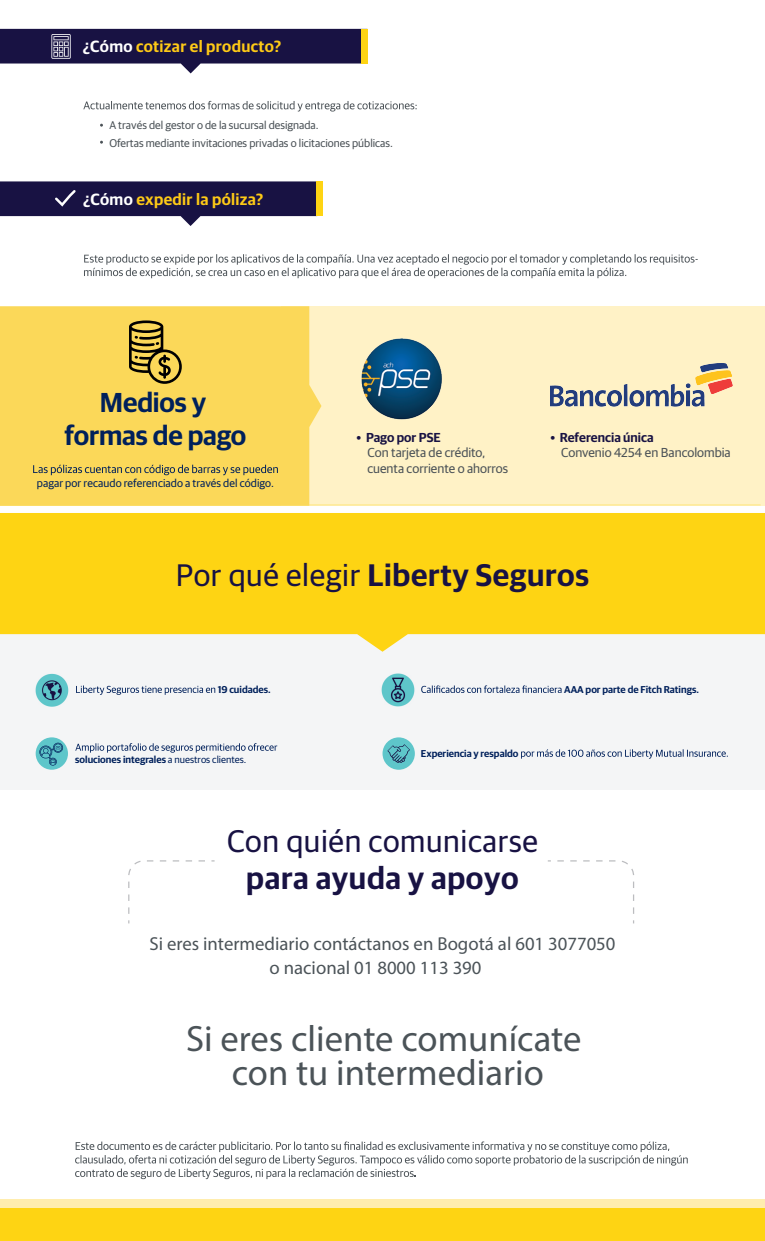
<style>
.page{position:relative;width:765px;height:1241px;background:#fff}
.page>*{position:absolute;margin:0;border:0;box-sizing:border-box;transform-origin:0 0}
.t1{font:36.62px/33.9px "Myriad Pro";color:#4b5358;text-align:center}
.t2{font:600 31.25px "Guardian Sans";letter-spacing:.02em;color:#181243}
.t3{font:31.25px "Guardian Sans";letter-spacing:.02em;color:#181243}
.t4{font:600 27.5px/33px "Guardian Sans";letter-spacing:-.005em;color:#00205b;text-align:center}
.t5{font:18.75px/24px "Myriad Pro";color:#4b5358}
.t6{font:600 16.25px "Guardian Sans";letter-spacing:.02em;color:#feca16}
.t7{font:13px/15.5px "Guardian Sans";color:#4b5257}
.t8{font:600 13px "Guardian Sans";color:#181243}
.t9{font:11.25px/17.5px "Guardian Sans";color:#4b5257}
.t10{font:11.25px "Guardian Sans";letter-spacing:.005em;color:#00205b}
.t11{font:600 10px "Guardian Sans";color:#00205b}
.s1{color:#fff}
.s2{font-weight:400}
</style>
<div class="page">
<div style="left:0;top:562px;width:765px;height:228px;background:#f4f5f6"></div>
<img style="left:35px;top:673px;width:34px;height:34px">
<img style="left:381px;top:673px;width:34px;height:34px">
<svg style="left:75px;top:743px;width:202px;height:9px"></svg>
<svg style="left:521px;top:749px;width:207px;height:9px"></svg>
<svg style="left:76px;top:685px;width:139px;height:9px"></svg>
<svg style="left:421px;top:685px;width:141px;height:8px"></svg>
<div style="left:36px;top:737px;width:32px;height:32px;background:#5ec6ca;border-radius:50%"></div>
<svg style="left:39px;top:742px;width:24px;height:23px"></svg>
<div style="left:383px;top:737px;width:32px;height:32px;background:#5ec6ca;border-radius:50%"></div>
<svg style="left:387px;top:744px;width:23px;height:19px"></svg>
<div style="left:0;top:1206px;width:765px;height:34px;background:#fed413"></div>
<div style="left:0;top:1198px;width:765px;height:8px;background:#ffedae"></div>
<svg style="left:83px;top:101px;width:334px;height:10px"></svg>
<svg style="left:84px;top:254px;width:614px;height:24px"></svg>
<svg style="left:0;top:29px;width:367px;height:44px"></svg>
<div style="left:316px;top:181px;width:6px;height:35px;background:#fed413"></div>
<svg style="left:0;top:181px;width:317px;height:45px"></svg>
<svg style="left:128px;top:860px;width:87px;height:63px"></svg>
<svg style="left:548px;top:860px;width:87px;height:63px"></svg>
<svg style="left:75px;top:1141px;width:613px;height:37px"></svg>
<div style="left:281px;top:306px;width:484px;height:199px;background:#fff2c6"></div>
<div style="left:0;top:306px;width:321px;height:199px;background:#fbd859"></div>
<svg style="left:129px;top:320px;width:53px;height:64px;background:#aa933c"></svg>
<svg style="left:33px;top:464px;width:245px;height:11px;background:#c6b159"></svg>
<img style="left:361px;top:338px;width:81px;height:82px">
<img style="left:551px;top:363px;width:181px;height:43px">
<svg style="left:0;top:513px;width:765px;height:138px;background:#fcd72d"></svg>
<h3 class="t6" style="left:83px;top:34px;width:200px"><span class="s1">¿Cómo</span> cotizar el producto?</h3>
<p class="t9" style="left:109px;top:115px;width:285px">A través del gestor o de la sucursal designada.<br>Ofertas mediante invitaciones privadas o licitaciones públicas.</p>
<h3 class="t6" style="left:83px;top:187px;width:182px"><span class="s1">¿Cómo</span> expedir la póliza?</h3>
<h3 class="t4" style="left:65px;top:383px;width:183px">Medios y formas de pago</h3>
<p class="t10" style="left:37px;top:474px;width:239px">pagar por recaudo referenciado a través del código.</p>
<p class="t8" style="left:357px;top:428px;width:86px">• Pago por PSE</p>
<p class="t7" style="left:367px;top:444px;width:142px">Con tarjeta de crédito, cuenta corriente o ahorros</p>
<p class="t8" style="left:550px;top:428px;width:105px">• Referencia única</p>
<p class="t7" style="left:561px;top:443px;width:171px">Convenio 4254 en Bancolombia</p>
<h2 class="t2" style="left:176px;top:552px;width:415px"><span class="s2">Por qué elegir</span> Liberty Seguros</h2>
<p class="t11" style="left:218px;top:682px;width:54px">19 cuidades.</p>
<p class="t11" style="left:564px;top:682px;width:136px">AAA por parte de Fitch Ratings.</p>
<p class="t11" style="left:75px;top:751px;width:173px">soluciones integrales <span class="s2">a nuestros clientes.</span></p>
<p class="t11" style="left:421px;top:745px;width:99px">Experiencia y respaldo</p>
<h2 class="t3" style="left:227px;top:818px;width:312px">Con quién comunicarse</h2>
<h2 class="t2" style="left:246px;top:855px;width:274px">para ayuda y apoyo</h2>
<h3 class="t5" style="left:270px;top:931px;width:347px;text-indent:-120px">Si eres intermediario contáctanos en Bogotá al 601 3077050 o nacional 01 8000 113 390</h3>
<h1 class="t1" style="left:186px;top:1021px;width:397px">Si eres cliente comunícate con tu intermediario</h1>
</div>
